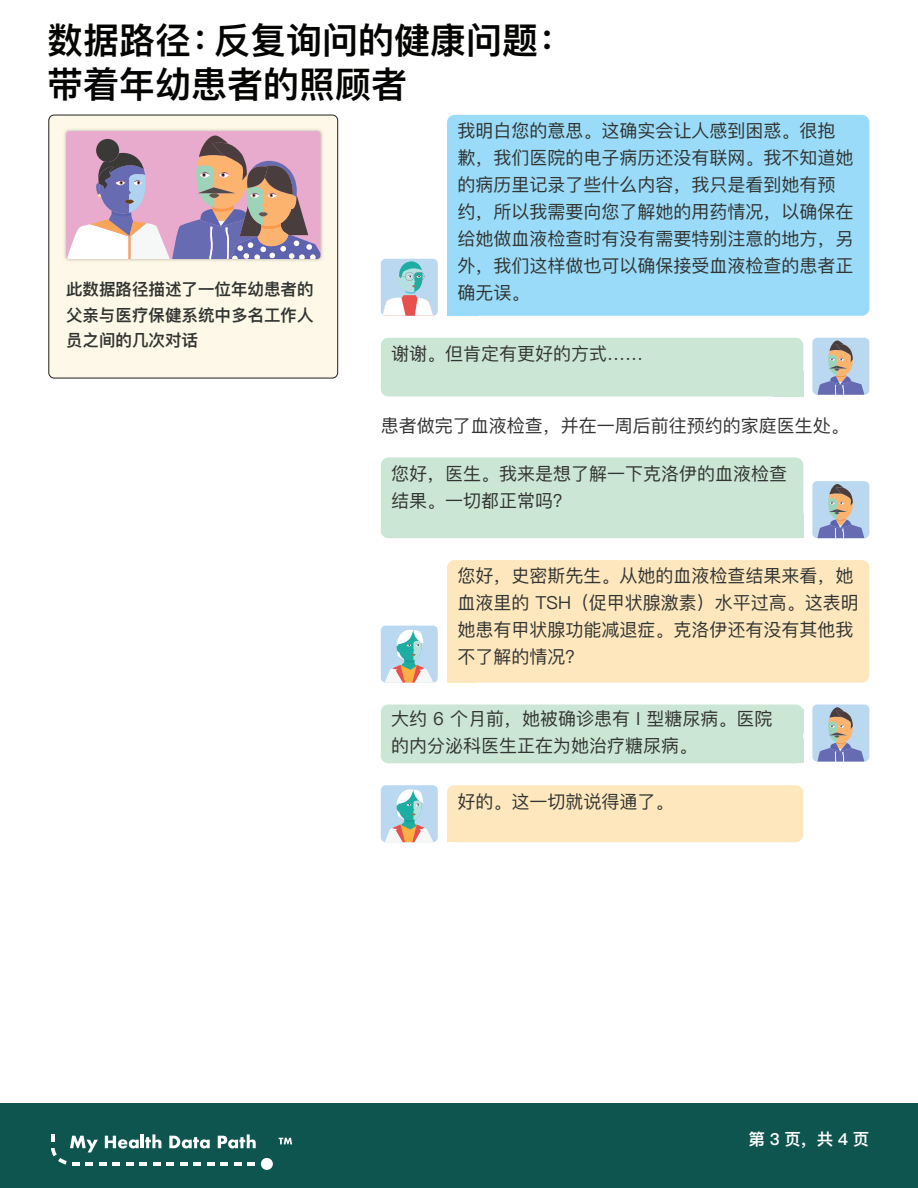
<style>
.page{position:relative;width:918px;height:1188px;background:#fff}
.page>*{position:absolute;margin:0;border:0;box-sizing:border-box;transform-origin:0 0}
.t1{font:600 36px/43.2px "Ping Fang SC";color:#040503}
.t2{font:18px/27px "Ping Fang SC";color:#323432}
.t3{font:600 16.5px/25.5px "Ping Fang SC";color:#323432;text-align:justify}
.t4{font:600 16.5px "Ping Fang SC";color:#fff}
</style>
<div class="page">
<div style="left:0;top:1104px;width:918px;height:84px;background:#0e5550"></div>
<svg style="left:279px;top:1138px;width:13px;height:6px"></svg>
<svg style="left:51px;top:1134px;width:205px;height:32px"></svg>
<div style="left:261px;top:1158px;width:12px;height:12px;background:#fff;border-radius:50%"></div>
<div style="left:381px;top:457px;width:422px;height:81px;background:#cbe6d5;border-radius:8px"></div>
<div style="left:447px;top:560px;width:422px;height:123px;background:#fee7bd;border-radius:8px"></div>
<div style="left:773px;top:514px;width:30px;height:24px;background:#cbe6d5"></div>
<div style="left:447px;top:659px;width:30px;height:24px;background:#fee7bd"></div>
<div style="left:381px;top:705px;width:422px;height:58px;background:#cbe6d5;border-radius:8px"></div>
<div style="left:773px;top:709px;width:30px;height:24px;background:#cbe6d5"></div>
<div style="left:773px;top:740px;width:30px;height:23px;background:#cbe6d5"></div>
<div style="left:447px;top:785px;width:356px;height:57px;background:#fee7bd;border-radius:8px"></div>
<div style="left:447px;top:819px;width:30px;height:23px;background:#fee7bd"></div>
<div style="left:381px;top:338px;width:422px;height:59px;background:#cbe6d5;border-radius:8px"></div>
<div style="left:447px;top:115px;width:422px;height:201px;background:#99dbf8;border-radius:8px"></div>
<div style="left:773px;top:373px;width:30px;height:24px;background:#cbe6d5"></div>
<div style="left:447px;top:292px;width:30px;height:24px;background:#99dbf8"></div>
<svg style="left:812px;top:338px;width:57px;height:57px;background:#acb7c9"></svg>
<svg style="left:812px;top:481px;width:57px;height:58px;background:#adb8ca"></svg>
<svg style="left:812px;top:705px;width:57px;height:57px;background:#acb7c9"></svg>
<svg style="left:381px;top:626px;width:57px;height:57px;background:#b8d0d6"></svg>
<svg style="left:381px;top:785px;width:57px;height:57px"></svg>
<svg style="left:381px;top:259px;width:57px;height:57px"></svg>
<div style="left:49px;top:115px;width:289px;height:263px;background:#fdf8e7;border-radius:5px"></div>
<div style="left:49px;top:115px;width:289px;height:263px;border:1px solid #231f20;border-radius:5px"></div>
<img style="left:64px;top:129px;width:259px;height:132px">
<svg style="left:66px;top:131px;width:254px;height:128px;background:#c09db1"></svg>
<h1 class="t1" style="left:47px;top:18px;width:529px">数据路径：反复询问的健康问题：带着年幼患者的照顾者</h1>
<p class="t3" style="left:66px;top:276px;width:249px">此数据路径描述了一位年幼患者的父亲与医疗保健系统中多名工作人员之间的几次对话</p>
<p class="t2" style="left:457px;top:117px;width:397px">我明白您的意思。这确实会让人感到困惑。很抱歉，我们医院的电子病历还没有联网。我不知道她的病历里记录了些什么内容，我只是看到她有预约，所以我需要向您了解她的用药情况，以确保在给她做血液检查时有没有需要特别注意的地方，另外，我们这样做也可以确保接受血液检查的患者正确无误。</p>
<p class="t2" style="left:391px;top:340px;width:253px">谢谢。但肯定有更好的方式……</p>
<p class="t2" style="left:381px;top:411px;width:469px">患者做完了血液检查，并在一周后前往预约的家庭医生处。</p>
<p class="t2" style="left:391px;top:460px;width:397px">您好，医生。我来是想了解一下克洛伊的血液检查结果。一切都正常吗？</p>
<p class="t2" style="left:457px;top:562px;width:403px">您好，史密斯先生。从她的血液检查结果来看，她血液里的 TSH（促甲状腺激素）水平过高。这表明她患有甲状腺功能减退症。克洛伊还有没有其他我不了解的情况？</p>
<p class="t2" style="left:391px;top:705px;width:383px">大约 6 个月前，她被确诊患有 I 型糖尿病。医院的内分泌科医生正在为她治疗糖尿病。</p>
<p class="t2" style="left:457px;top:787px;width:217px">好的。这一切就说得通了。</p>
<p class="t4" style="left:748px;top:1129px;width:122px">第 3 页，共 4 页</p>
</div>
